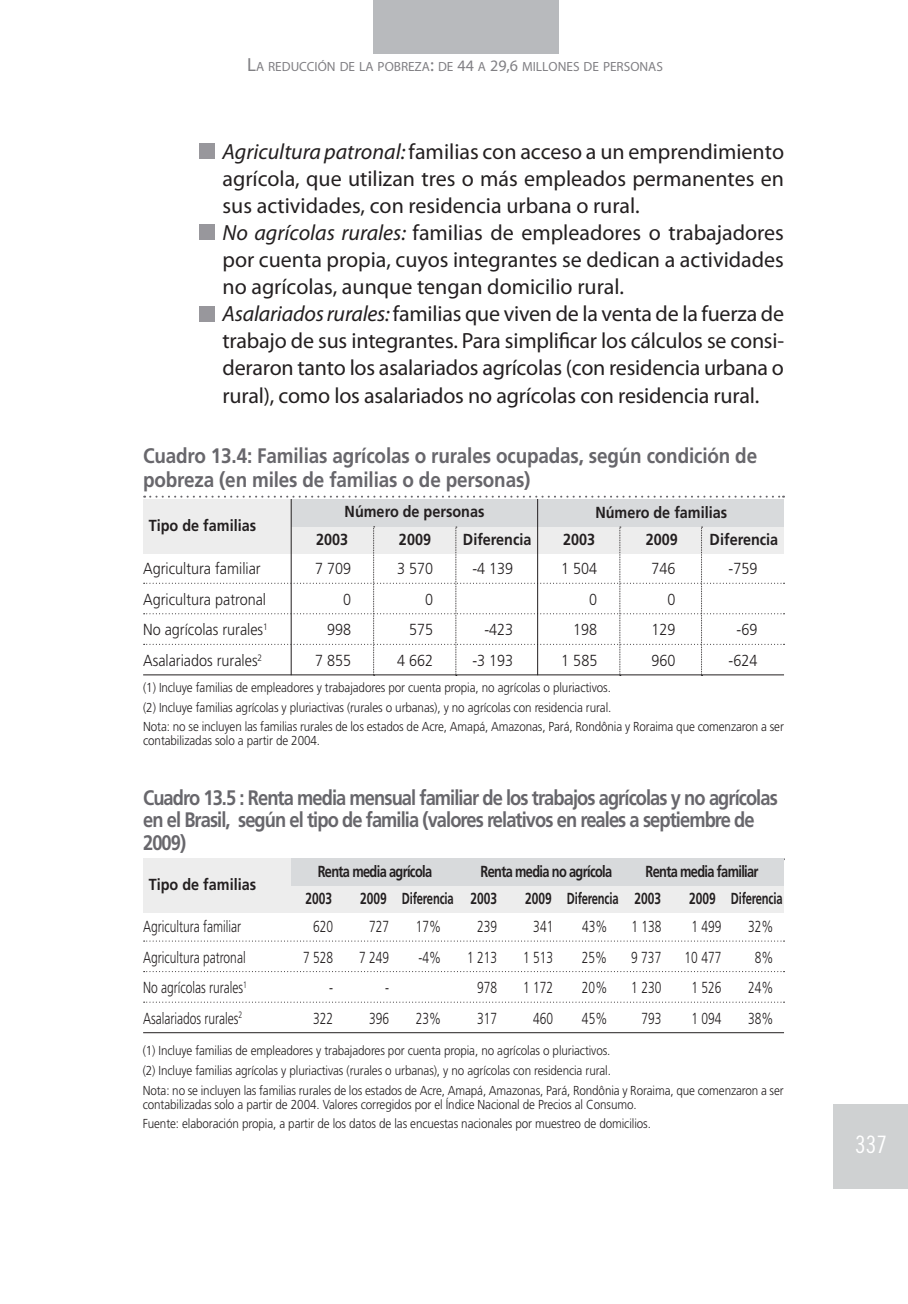
<style>
.page{position:relative;width:908px;height:1304px;background:#fff}
.page>*{position:absolute;margin:0;border:0;box-sizing:border-box;transform-origin:0 0}
.t1{font:24px "Trade Gothic Cond Eighteen";color:#fff}
.t2{font:22px/27.2px "Myriad Pro";color:#231f20}
.t3{font:700 21px/22.6px "Frutiger";letter-spacing:-.05em;color:#68676c;scale:.87 1}
.t4{font:700 21px/24px "Frutiger";letter-spacing:-.01em;color:#68676c;scale:.9 1}
.t5{font:300 16px "Frutiger";color:#231f20;scale:.75 1}
.t6{font:300 16px "Frutiger";color:#231f20;scale:.9 1}
.t7{font:700 16px "Frutiger";color:#231f20;scale:.9 1}
.t8{font:700 16px "Frutiger";letter-spacing:-.05em;color:#231f20;scale:.8 1}
.t9{font:700 16px "Frutiger";color:#231f20;scale:.75 1}
.t10{font:13.4px "Myriad Pro";color:#818084}
.t11{font:300 13px/19.6px "Frutiger";letter-spacing:-.01em;color:#231f20;scale:.9 1}
.s1{font-size:19px}
.s2{font-size:16px}
.s3{font-style:italic}
</style>
<div class="page">
<div style="left:833px;top:1104px;width:75px;height:84px;background:#cfd1d2"></div>
<div style="left:373px;top:0;width:186px;height:54px;background:#b8babd"></div>
<svg style="left:144px;top:496px;width:640px;height:2px"></svg>
<div style="left:143px;top:499px;width:641px;height:55px;background:#ededed"></div>
<div style="left:291px;top:499px;width:493px;height:28px;background:#d8dadc"></div>
<hr style="left:143px;top:674px;width:641px;height:1px;background:#231f20">
<hr style="left:291px;top:499px;width:1px;height:176px;background:#231f20">
<hr style="left:537px;top:499px;width:1px;height:176px;background:#231f20">
<svg style="left:144px;top:526px;width:640px;height:150px"></svg>
<div style="left:200px;top:144px;width:15px;height:15px;background:#98979c"></div>
<div style="left:200px;top:225px;width:15px;height:15px;background:#98979c"></div>
<div style="left:200px;top:306px;width:15px;height:15px;background:#98979c"></div>
<div style="left:143px;top:858px;width:641px;height:55px;background:#ededed"></div>
<div style="left:291px;top:858px;width:493px;height:28px;background:#d8dadc"></div>
<svg style="left:144px;top:940px;width:640px;height:1px"></svg>
<svg style="left:144px;top:971px;width:640px;height:1px"></svg>
<svg style="left:144px;top:1002px;width:640px;height:1px"></svg>
<hr style="left:143px;top:1032px;width:641px;height:1px;background:#231f20">
<p class="t10" style="left:247px;top:58px;width:417px"><span class="s1">L</span>A REDUCCIÓN DE LA POBREZA<span class="s1">:</span> DE <span class="s2">44</span> A <span class="s2">29,6</span> MILLONES DE PERSONAS</p>
<p class="t2" style="left:222px;top:139px;width:563px"><span class="s3">Agricultura patronal:</span> familias con acceso a un emprendimiento agrícola, que utilizan tres o más empleados permanentes en sus actividades, con residencia urbana o rural.<br><span class="s3">No agrícolas rurales:</span> familias de empleadores o trabajadores por cuenta propia, cuyos integrantes se dedican a actividades no agrícolas, aunque tengan domicilio rural.<br><span class="s3">Asalariados rurales:</span> familias que viven de la venta de la fuerza de trabajo de sus integrantes. Para simplificar los cálculos se consi&shy;deraron tanto los asalariados agrícolas (con residencia urbana o rural), como los asalariados no agrícolas con residencia rural.</p>
<h3 class="t4" style="left:143px;top:445px;width:684px">Cuadro 13.4: Familias agrícolas o rurales ocupadas, según condición de pobreza (en miles de familias o de personas)</h3>
<p class="t7" style="left:345px;top:505px;width:157px">Número de personas</p>
<p class="t7" style="left:595px;top:506px;width:148px">Número de familias</p>
<p class="t7" style="left:149px;top:519px;width:121px">Tipo de familias</p>
<p class="t6" style="left:143px;top:562px;width:132px">Agricultura familiar</p>
<p class="t6" style="left:315px;top:562px;width:42px">7 709</p>
<p class="t6" style="left:397px;top:562px;width:42px">3 570</p>
<p class="t6" style="left:472px;top:562px;width:47px">-4 139</p>
<p class="t6" style="left:561px;top:562px;width:42px">1 504</p>
<p class="t6" style="left:651px;top:562px;width:28px">746</p>
<p class="t6" style="left:728px;top:562px;width:34px">-759</p>
<p class="t6" style="left:143px;top:593px;width:138px">Agricultura patronal</p>
<p class="t6" style="left:343px;top:593px;width:10px">0</p>
<p class="t6" style="left:425px;top:593px;width:10px">0</p>
<p class="t6" style="left:589px;top:593px;width:10px">0</p>
<p class="t6" style="left:667px;top:593px;width:10px">0</p>
<p class="t6" style="left:143px;top:623px;width:140px">No agrícolas rurales<sup>1</sup></p>
<p class="t6" style="left:327px;top:623px;width:28px">998</p>
<p class="t6" style="left:409px;top:623px;width:28px">575</p>
<p class="t6" style="left:484px;top:623px;width:34px">-423</p>
<p class="t6" style="left:573px;top:623px;width:28px">198</p>
<p class="t6" style="left:651px;top:623px;width:28px">129</p>
<p class="t6" style="left:736px;top:623px;width:25px">-69</p>
<p class="t6" style="left:143px;top:654px;width:134px">Asalariados rurales<sup>2</sup></p>
<p class="t6" style="left:315px;top:654px;width:42px">7 855</p>
<p class="t6" style="left:397px;top:654px;width:42px">4 662</p>
<p class="t6" style="left:472px;top:654px;width:47px">-3 193</p>
<p class="t6" style="left:561px;top:654px;width:42px">1 585</p>
<p class="t6" style="left:651px;top:654px;width:28px">960</p>
<p class="t6" style="left:728px;top:654px;width:34px">-624</p>
<p class="t11" style="left:143px;top:678px;width:713px">(1) Incluye familias de empleadores y trabajadores por cuenta propia, no agrícolas o pluriactivos.<br>(2) Incluye familias agrícolas y pluriactivas (rurales o urbanas), y no agrícolas con residencia rural.<br>Nota: no se incluyen las familias rurales de los estados de Acre, Amapá, Amazonas, Pará, Rondônia y Roraima que comenzaron a ser</p>
<p class="t11" style="left:143px;top:732px;width:198px">contabilizadas solo a partir de 2004.</p>
<p class="t7" style="left:463px;top:533px;width:78px">Diferencia</p>
<p class="t7" style="left:709px;top:533px;width:78px">Diferencia</p>
<p class="t7" style="left:316px;top:533px;width:37px">2003</p>
<p class="t7" style="left:563px;top:533px;width:37px">2003</p>
<p class="t7" style="left:399px;top:533px;width:37px">2009</p>
<p class="t7" style="left:645px;top:533px;width:37px">2009</p>
<h3 class="t3" style="left:143px;top:787px;width:731px">Cuadro 13.5 : Renta media mensual familiar de los trabajos agrícolas y no agrícolas en el Brasil, según el tipo de familia (valores relativos en reales a septiembre de<br>2009)</h3>
<p class="t8" style="left:318px;top:865px;width:145px">Renta media agrícola</p>
<p class="t8" style="left:480px;top:865px;width:166px">Renta media no agrícola</p>
<p class="t8" style="left:645px;top:865px;width:143px">Renta media familiar</p>
<p class="t7" style="left:149px;top:878px;width:121px">Tipo de familias</p>
<p class="t5" style="left:143px;top:920px;width:132px">Agricultura familiar</p>
<p class="t5" style="left:313px;top:920px;width:28px">620</p>
<p class="t5" style="left:369px;top:920px;width:28px">727</p>
<p class="t5" style="left:416px;top:920px;width:35px">17%</p>
<p class="t5" style="left:477px;top:920px;width:28px">239</p>
<p class="t5" style="left:533px;top:920px;width:28px">341</p>
<p class="t5" style="left:582px;top:920px;width:35px">43%</p>
<p class="t5" style="left:631px;top:920px;width:42px">1 138</p>
<p class="t5" style="left:691px;top:920px;width:42px">1 499</p>
<p class="t5" style="left:748px;top:920px;width:35px">32%</p>
<p class="t5" style="left:143px;top:951px;width:138px">Agricultura patronal</p>
<p class="t5" style="left:303px;top:951px;width:42px">7 528</p>
<p class="t5" style="left:359px;top:951px;width:42px">7 249</p>
<p class="t5" style="left:418px;top:951px;width:32px">-4%</p>
<p class="t5" style="left:467px;top:951px;width:42px">1 213</p>
<p class="t5" style="left:523px;top:951px;width:42px">1 513</p>
<p class="t5" style="left:582px;top:951px;width:35px">25%</p>
<p class="t5" style="left:631px;top:951px;width:42px">9 737</p>
<p class="t5" style="left:684px;top:951px;width:50px">10 477</p>
<p class="t5" style="left:754px;top:951px;width:26px">8%</p>
<p class="t5" style="left:143px;top:981px;width:140px">No agrícolas rurales<sup>1</sup></p>
<p class="t5" style="left:329px;top:981px;width:7px">-</p>
<p class="t5" style="left:385px;top:981px;width:7px">-</p>
<p class="t5" style="left:477px;top:981px;width:28px">978</p>
<p class="t5" style="left:523px;top:981px;width:42px">1 172</p>
<p class="t5" style="left:582px;top:981px;width:35px">20%</p>
<p class="t5" style="left:631px;top:981px;width:42px">1 230</p>
<p class="t5" style="left:691px;top:981px;width:42px">1 526</p>
<p class="t5" style="left:748px;top:981px;width:35px">24%</p>
<p class="t5" style="left:143px;top:1012px;width:134px">Asalariados rurales<sup>2</sup></p>
<p class="t5" style="left:313px;top:1012px;width:28px">322</p>
<p class="t5" style="left:369px;top:1012px;width:28px">396</p>
<p class="t5" style="left:416px;top:1012px;width:35px">23%</p>
<p class="t5" style="left:477px;top:1012px;width:28px">317</p>
<p class="t5" style="left:533px;top:1012px;width:28px">460</p>
<p class="t5" style="left:582px;top:1012px;width:35px">45%</p>
<p class="t5" style="left:641px;top:1012px;width:28px">793</p>
<p class="t5" style="left:691px;top:1012px;width:42px">1 094</p>
<p class="t5" style="left:748px;top:1012px;width:35px">38%</p>
<p class="t9" style="left:305px;top:892px;width:37px">2003</p>
<p class="t9" style="left:360px;top:892px;width:184px">2009 Diferencia 2003</p>
<p class="t9" style="left:525px;top:892px;width:183px">2009 Diferencia 2003</p>
<p class="t9" style="left:689px;top:892px;width:126px">2009 Diferencia</p>
<p class="t11" style="left:143px;top:1042px;width:713px">(1) Incluye familias de empleadores y trabajadores por cuenta propia, no agrícolas o pluriactivos.<br>(2) Incluye familias agrícolas y pluriactivas (rurales o urbanas), y no agrícolas con residencia rural.<br>Nota: no se incluyen las familias rurales de los estados de Acre, Amapá, Amazonas, Pará, Rondônia y Roraima, que comenzaron a ser</p>
<p class="t11" style="left:143px;top:1095px;width:566px">contabilizadas solo a partir de 2004. Valores corregidos por el Índice Nacional de Precios al Consumo.<br>Fuente: elaboración propia, a partir de los datos de las encuestas nacionales por muestreo de domicilios.</p>
<h1 class="t1" style="left:855px;top:1135px;width:33px">337</h1>
</div>
